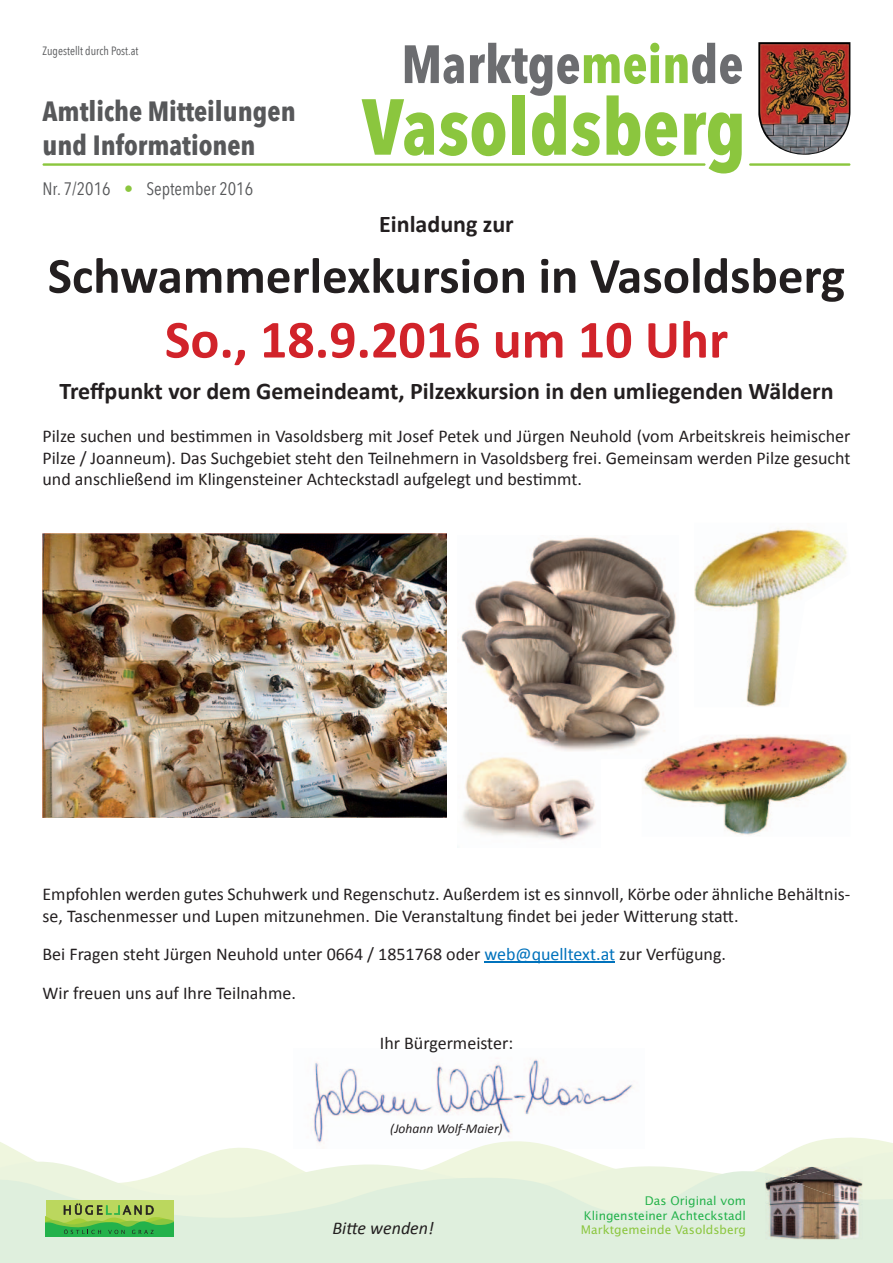
<style>
.page{position:relative;width:893px;height:1263px;background:#fff}
.page>*{position:absolute;margin:0;border:0;box-sizing:border-box;transform-origin:0 0}
.t1{font:700 78.3px "Avenir Next Condensed";color:#8bc63e}
.t2{font:700 54px "Calibri";color:#d1232a}
.t3{font:700 53.25px "Avenir Next Condensed";color:#6c6d70}
.t4{font:700 51px "Calibri";color:#231f20}
.t5{font:700 27.75px/33.3px "Avenir Next Condensed";color:#57585a}
.t6{font:700 24px "Calibri";color:#231f20}
.t7{font:18px/21.6px "Calibri";color:#231f20}
.t8{font:18px "Avenir Next Condensed";color:#57585a}
.t9{font:italic 18px "Calibri";color:#231f20}
.t10{font:italic 13.5px "Calibri";color:#231f20}
.t11{font:12px/14.4px "Lucida Sans";color:#23b24b;text-align:right}
.t12{font:12px "Lucida Sans";color:#8bc63e}
.t13{font:12px "Avenir Next Condensed";color:#57585a}
.s1{color:#8bc63e}
.s2{color:#0072bc}
</style>
<div class="page">
<img style="left:313px;top:1059px;width:320px;height:67px">
<svg style="left:0;top:1126px;width:893px;height:23px"></svg>
<svg style="left:0;top:1149px;width:893px;height:19px"></svg>
<svg style="left:0;top:1168px;width:893px;height:95px;background:#e2f0dd"></svg>
<div style="left:46px;top:1200px;width:128px;height:36px;background:#bbd75e"></div>
<svg style="left:46px;top:1203px;width:128px;height:33px"></svg>
<img style="left:765px;top:1167px;width:17px;height:6px">
<img style="left:782px;top:1167px;width:80px;height:6px">
<img style="left:765px;top:1173px;width:97px;height:66px">
<img style="left:43px;top:534px;width:403px;height:283px">
<img style="left:694px;top:527px;width:153px;height:180px">
<img style="left:460px;top:537px;width:216px;height:214px">
<img style="left:642px;top:735px;width:206px;height:100px">
<img style="left:457px;top:757px;width:138px;height:91px">
<hr style="left:484px;top:962px;width:131px;height:1px;background:#0072bc">
<img style="left:758px;top:42px;width:13px;height:100px">
<hr style="left:43px;top:163px;width:662px;height:3px;background:#8bc63e">
<hr style="left:749px;top:163px;width:101px;height:3px;background:#8bc63e">
<p class="t13" style="left:43px;top:40px;width:97px">Zugestellt durch Post.at</p>
<h3 class="t5" style="left:43px;top:95px;width:255px">Amtliche Mitteilungen und Informationen</h3>
<p class="t8" style="left:43px;top:174px;width:212px">Nr. 7/2016 <span class="s1">•</span> September 2016</p>
<h3 class="t3" style="left:401px;top:32px;width:343px">Marktge<span class="s1">mein</span>de</h3>
<h1 class="t1" style="left:362px;top:79px;width:386px">Vasoldsberg</h1>
<h3 class="t6" style="left:379px;top:209px;width:136px">Einladung zur</h3>
<h3 class="t4" style="left:48px;top:244px;width:799px">Schwammerlexkursion in Vasoldsberg</h3>
<h2 class="t2" style="left:165px;top:306px;width:565px">So., 18.9.2016 um 10 Uhr</h2>
<h3 class="t6" style="left:59px;top:376px;width:776px">Treffpunkt vor dem Gemeindeamt, Pilzexkursion in den umliegenden Wäldern</h3>
<p class="t7" style="left:43px;top:425px;width:809px;text-align:justify">Pilze suchen und bestimmen in Vasoldsberg mit Josef Petek und Jürgen Neuhold (vom Arbeitskreis heimischer Pilze / Joanneum). Das Suchgebiet steht den Teilnehmern in Vasoldsberg frei. Gemeinsam werden Pilze gesucht und anschließend im Klingensteiner Achteckstadl aufgelegt und bestimmt.</p>
<p class="t7" style="left:43px;top:882px;width:809px">Empfohlen werden gutes Schuhwerk und Regenschutz. Außerdem ist es sinnvoll, Körbe oder ähnliche Behältnis&shy;se, Taschenmesser und Lupen mitzunehmen. Die Veranstaltung findet bei jeder Witterung statt.</p>
<p class="t7" style="left:43px;top:934px;width:685px;line-height:38.5px">Bei Fragen steht Jürgen Neuhold unter 0664 / 1851768 oder <span class="s2">web@quelltext.at</span> zur Verfügung.<br>Wir freuen uns auf Ihre Teilnahme.</p>
<p class="t7" style="left:380px;top:1031px;width:135px">Ihr Bürgermeister:</p>
<p class="t10" style="left:390px;top:1120px;width:114px">(Johann Wolf-Maier)</p>
<p class="t9" style="left:332px;top:1217px;width:103px">Bitte wenden!</p>
<p class="t11" style="left:584px;top:1193px;width:164px">Das Original vom<br>Klingensteiner Achteckstadl</p>
<p class="t12" style="left:581px;top:1222px;width:166px">Marktgemeinde Vasoldsberg</p>
</div>
